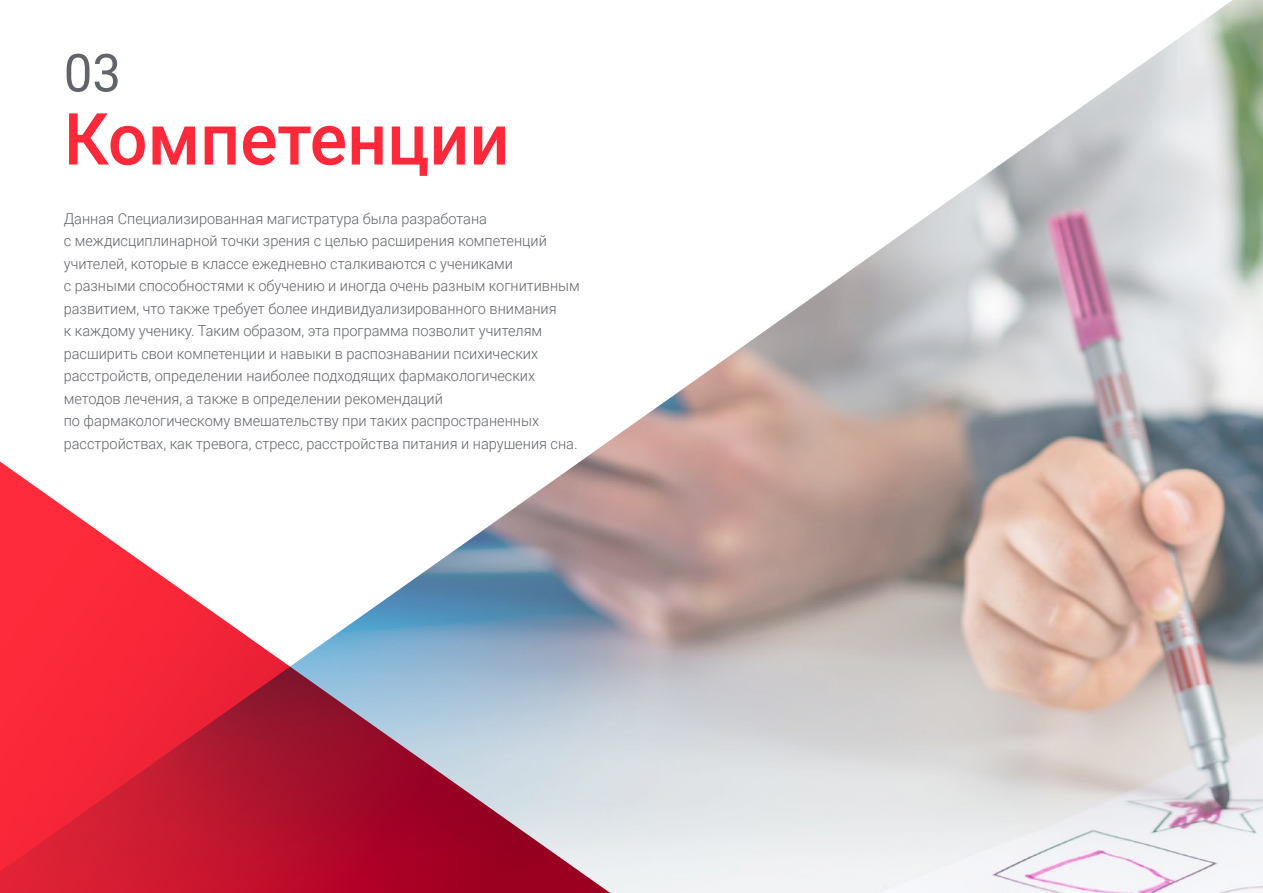
<style>
.page{position:relative;width:1263px;height:893px;background:#fff}
.page>*{position:absolute;margin:0;border:0;box-sizing:border-box;transform-origin:0 0}
.t1{font:500 72px "Roboto";color:#ff293a}
.t2{font:52.5px "Roboto";color:#61646a}
.t3{font:300 15px/22.5px "Roboto";color:#61646a}
</style>
<div class="page">
<img style="left:602px;top:0;width:661px;height:893px">
<svg style="left:0;top:446px;width:640px;height:447px"></svg>
<h2 class="t2" style="left:64px;top:36px;width:59px">03</h2>
<h1 class="t1" style="left:64px;top:89px;width:447px">Компетенции</h1>
<p class="t3" style="left:64px;top:207px;width:517px">Данная Специализированная магистратура была разработана<br>с междисциплинарной точки зрения с целью расширения компетенций учителей, которые в классе ежедневно сталкиваются с учениками<br>с разными способностями к обучению и иногда очень разным когнитивным развитием, что также требует более индивидуализированного внимания<br>к каждому ученику. Таким образом, эта программа позволит учителям расширить свои компетенции и навыки в распознавании психических расстройств, определении наиболее подходящих фармакологических методов лечения, а также в определении рекомендаций<br>по фармакологическому вмешательству при таких распространенных расстройствах, как тревога, стресс, расстройства питания и нарушения сна.</p>
</div>
